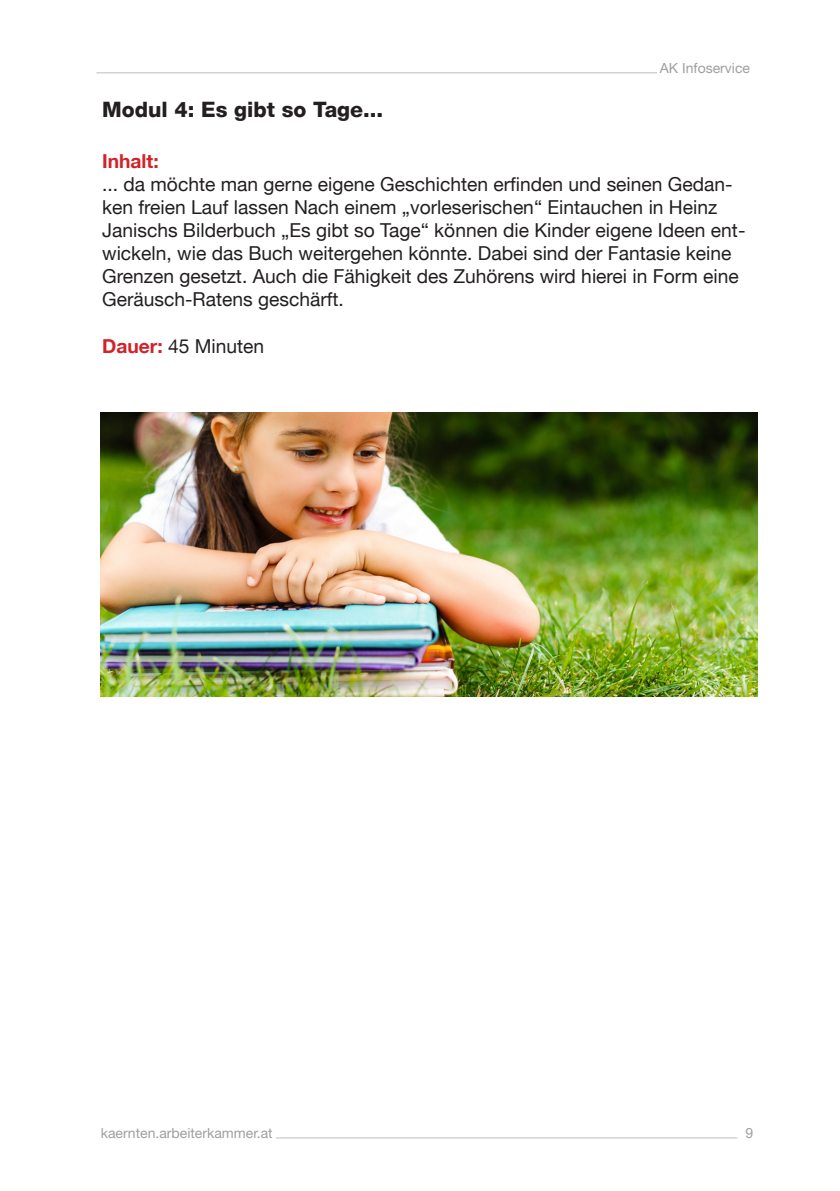
<style>
.page{position:relative;width:840px;height:1191px;background:#fff}
.page>*{position:absolute;margin:0;border:0;box-sizing:border-box;transform-origin:0 0}
.t1{font:800 21.2px "Helvetica Neue LT";color:#231f20}
.t2{font:19.2px/23px "Helvetica Neue LT";color:#231f20}
.t3{font:700 19.2px "Helvetica Neue LT";color:#d1232a}
.t4{font:14px "Helvetica Neue LT Std";color:#9d9fa2}
.t5{font:14px "Arial";color:#9d9fa2}
.s1{font-weight:700;color:#d1232a}
</style>
<div class="page">
<img style="left:101px;top:412px;width:656px;height:284px">
<hr style="left:96px;top:72px;width:560px;height:1px;background:#bcbdc0">
<hr style="left:276px;top:1137px;width:461px;height:1px;background:#bcbdc0">
<p class="t4" style="left:659px;top:60px;width:92px">AK Infoservice</p>
<p class="t1" style="left:102px;top:97px;width:282px">Modul 4: Es gibt so Tage...</p>
<p class="t3" style="left:102px;top:149px;width:58px">Inhalt:</p>
<p class="t2" style="left:102px;top:173px;width:644px">... da möchte man gerne eigene Geschichten erfinden und seinen Gedan&shy;ken freien Lauf lassen Nach einem „vorleserischen“ Eintauchen in Heinz Janischs Bilderbuch „Es gibt so Tage“ können die Kinder eigene Ideen ent&shy;wickeln, wie das Buch weitergehen könnte. Dabei sind der Fantasie keine Grenzen gesetzt. Auch die Fähigkeit des Zuhörens wird hierei in Form eine Geräusch-Ratens geschärft.</p>
<p class="t2" style="left:102px;top:334px;width:163px"><span class="s1">Dauer:</span> 45 Minuten</p>
<p class="t4" style="left:101px;top:1124px;width:173px">kaernten.arbeiterkammer.at</p>
<p class="t5" style="left:745px;top:1123px;width:9px">9</p>
</div>
